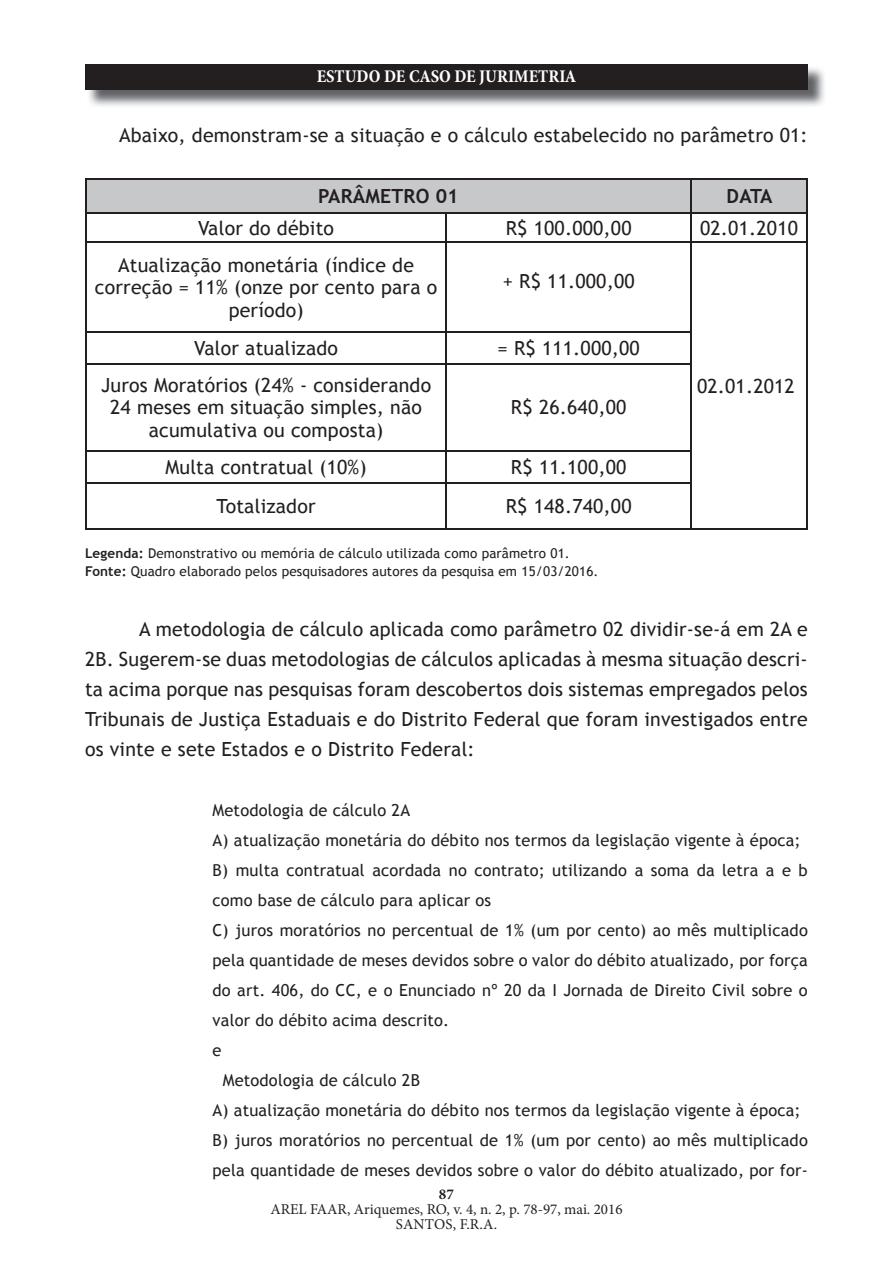
<style>
.page{position:relative;width:893px;height:1263px;background:#fff}
.page>*{position:absolute;margin:0;border:0;box-sizing:border-box;transform-origin:0 0}
.t1{font:19.5px/22.5px "Trebuchet MS";letter-spacing:.01em;color:#231f20;text-align:center}
.t2{font:700 19.5px "Trebuchet MS";letter-spacing:.01em;color:#231f20}
.t3{font:700 condensed 18px "Minion Pro";color:#fff}
.t4{font:16.5px "Trebuchet MS";letter-spacing:.01em;color:#231f20}
.t5{font:15px/15px "Minion Pro";color:#231f20;text-align:center}
.t6{font:700 15px "Minion Pro";color:#231f20}
.t7{font:13.5px/18px "Trebuchet MS";letter-spacing:.01em;color:#231f20}
.s1{font-weight:700}
</style>
<div class="page">
<img style="left:87px;top:68px;width:737px;height:38px">
<div style="left:85px;top:64px;width:723px;height:25px;background:#231f20"></div>
<hr style="left:85px;top:178px;width:361px;height:1px;background:#231f20">
<hr style="left:85px;top:179px;width:2px;height:33px;background:#231f20">
<hr style="left:446px;top:178px;width:245px;height:1px;background:#231f20">
<hr style="left:691px;top:178px;width:117px;height:1px;background:#231f20">
<hr style="left:806px;top:179px;width:2px;height:33px;background:#231f20">
<hr style="left:85px;top:212px;width:361px;height:1px;background:#231f20">
<hr style="left:85px;top:213px;width:2px;height:29px;background:#231f20">
<svg style="left:87px;top:179px;width:719px;height:63px"></svg>
<hr style="left:691px;top:212px;width:117px;height:1px;background:#231f20">
<hr style="left:690px;top:213px;width:2px;height:29px;background:#231f20">
<hr style="left:806px;top:213px;width:2px;height:29px;background:#231f20">
<hr style="left:85px;top:242px;width:361px;height:1px;background:#231f20">
<hr style="left:85px;top:243px;width:2px;height:88px;background:#231f20">
<hr style="left:446px;top:242px;width:245px;height:1px;background:#231f20">
<hr style="left:446px;top:243px;width:1px;height:88px;background:#231f20">
<hr style="left:691px;top:242px;width:117px;height:1px;background:#231f20">
<hr style="left:690px;top:243px;width:2px;height:88px;background:#231f20">
<hr style="left:806px;top:243px;width:2px;height:89px;background:#231f20">
<hr style="left:85px;top:331px;width:361px;height:1px;background:#231f20">
<hr style="left:85px;top:332px;width:2px;height:31px;background:#231f20">
<hr style="left:446px;top:331px;width:246px;height:1px;background:#231f20">
<hr style="left:446px;top:332px;width:1px;height:31px;background:#231f20">
<hr style="left:690px;top:332px;width:2px;height:31px;background:#231f20">
<hr style="left:806px;top:332px;width:2px;height:32px;background:#231f20">
<hr style="left:85px;top:363px;width:361px;height:1px;background:#231f20">
<hr style="left:85px;top:364px;width:2px;height:86px;background:#231f20">
<hr style="left:446px;top:363px;width:246px;height:1px;background:#231f20">
<hr style="left:446px;top:364px;width:1px;height:86px;background:#231f20">
<hr style="left:690px;top:364px;width:2px;height:86px;background:#231f20">
<hr style="left:806px;top:364px;width:2px;height:87px;background:#231f20">
<hr style="left:85px;top:450px;width:361px;height:1px;background:#231f20">
<hr style="left:85px;top:451px;width:2px;height:32px;background:#231f20">
<hr style="left:446px;top:450px;width:246px;height:1px;background:#231f20">
<hr style="left:446px;top:451px;width:1px;height:32px;background:#231f20">
<hr style="left:690px;top:451px;width:2px;height:32px;background:#231f20">
<hr style="left:806px;top:451px;width:2px;height:32px;background:#231f20">
<hr style="left:85px;top:483px;width:361px;height:1px;background:#231f20">
<hr style="left:85px;top:484px;width:2px;height:44px;background:#231f20">
<hr style="left:446px;top:483px;width:246px;height:1px;background:#231f20">
<hr style="left:446px;top:484px;width:1px;height:44px;background:#231f20">
<hr style="left:690px;top:484px;width:2px;height:44px;background:#231f20">
<hr style="left:806px;top:483px;width:2px;height:45px;background:#231f20">
<hr style="left:85px;top:528px;width:361px;height:2px;background:#231f20">
<hr style="left:446px;top:528px;width:245px;height:2px;background:#231f20">
<hr style="left:691px;top:528px;width:117px;height:2px;background:#231f20">
<p class="t3" style="left:317px;top:64px;width:261px">ESTUDO DE CASO DE JURIMETRIA</p>
<p class="t1" style="left:119px;top:124px;width:690px">Abaixo, demonstram-se a situação e o cálculo estabelecido no parâmetro 01:</p>
<p class="t2" style="left:318px;top:184px;width:142px">PARÂMETRO 01</p>
<p class="t2" style="left:727px;top:184px;width:48px">DATA</p>
<p class="t1" style="left:198px;top:216px;width:137px">Valor do débito</p>
<p class="t1" style="left:506px;top:216px;width:127px">R$ 100.000,00</p>
<p class="t1" style="left:700px;top:216px;width:99px">02.01.2010</p>
<p class="t1" style="left:95px;top:253px;width:344px">Atualização monetária (índice de correção = 11% (onze por cento para o período)</p>
<p class="t1" style="left:503px;top:270px;width:133px">+ R$ 11.000,00</p>
<p class="t1" style="left:194px;top:336px;width:145px">Valor atualizado</p>
<p class="t1" style="left:497px;top:336px;width:144px">= R$ 111.000,00</p>
<p class="t1" style="left:101px;top:374px;width:331px">Juros Moratórios (24% - considerando<br>24 meses em situação simples, não acumulativa ou composta)</p>
<p class="t1" style="left:511px;top:396px;width:117px">R$ 26.640,00</p>
<p class="t1" style="left:165px;top:456px;width:203px">Multa contratual (10%)</p>
<p class="t1" style="left:511px;top:456px;width:117px">R$ 11.100,00</p>
<p class="t1" style="left:217px;top:495px;width:101px">Totalizador</p>
<p class="t1" style="left:506px;top:495px;width:127px">R$ 148.740,00</p>
<p class="t7" style="left:85px;top:544px;width:515px"><span class="s1">Legenda:</span> Demonstrativo ou memória de cálculo utilizada como parâmetro 01.<br><span class="s1">Fonte:</span> Quadro elaborado pelos pesquisadores autores da pesquisa em 15/03/2016.</p>
<p class="t1" style="left:697px;top:375px;width:99px">02.01.2012</p>
<p class="t1" style="left:85px;top:614px;width:724px;line-height:30px;text-align:justify;text-indent:54px">A metodologia de cálculo aplicada como parâmetro 02 dividir-se-á em 2A e 2B. Sugerem-se duas metodologias de cálculos aplicadas à mesma situação descri&shy;ta acima porque nas pesquisas foram descobertos dois sistemas empregados pelos Tribunais de Justiça Estaduais e do Distrito Federal que foram investigados entre os vinte e sete Estados e o Distrito Federal:</p>
<p class="t4" style="left:213px;top:800px;width:199px">Metodologia de cálculo 2A</p>
<p class="t4" style="left:213px;top:830px;width:590px">A) atualização monetária do débito nos termos da legislação vigente à época;</p>
<p class="t4" style="left:213px;top:860px;width:597px">B) multa contratual acordada no contrato; utilizando a soma da letra a e b</p>
<p class="t4" style="left:213px;top:890px;width:280px">como base de cálculo para aplicar os</p>
<p class="t4" style="left:213px;top:920px;width:597px">C) juros moratórios no percentual de 1% (um por cento) ao mês multiplicado</p>
<p class="t4" style="left:213px;top:950px;width:597px">pela quantidade de meses devidos sobre o valor do débito atualizado, por força</p>
<p class="t4" style="left:213px;top:980px;width:597px">do art. 406, do CC, e o Enunciado nº 20 da I Jornada de Direito Civil sobre o</p>
<p class="t4" style="left:213px;top:1010px;width:238px">valor do débito acima descrito.</p>
<p class="t4" style="left:213px;top:1040px;width:10px">e</p>
<p class="t4" style="left:223px;top:1070px;width:199px">Metodologia de cálculo 2B</p>
<p class="t4" style="left:213px;top:1100px;width:590px">A) atualização monetária do débito nos termos da legislação vigente à época;</p>
<p class="t4" style="left:213px;top:1130px;width:597px">B) juros moratórios no percentual de 1% (um por cento) ao mês multiplicado</p>
<p class="t4" style="left:213px;top:1160px;width:597px">pela quantidade de meses devidos sobre o valor do débito atualizado, por for-</p>
<p class="t6" style="left:439px;top:1184px;width:16px">87</p>
<p class="t5" style="left:270px;top:1202px;width:354px">AREL FAAR, Ariquemes, RO, v. 4, n. 2, p. 78-97, mai. 2016<br>SANTOS, F.R.A.</p>
</div>
